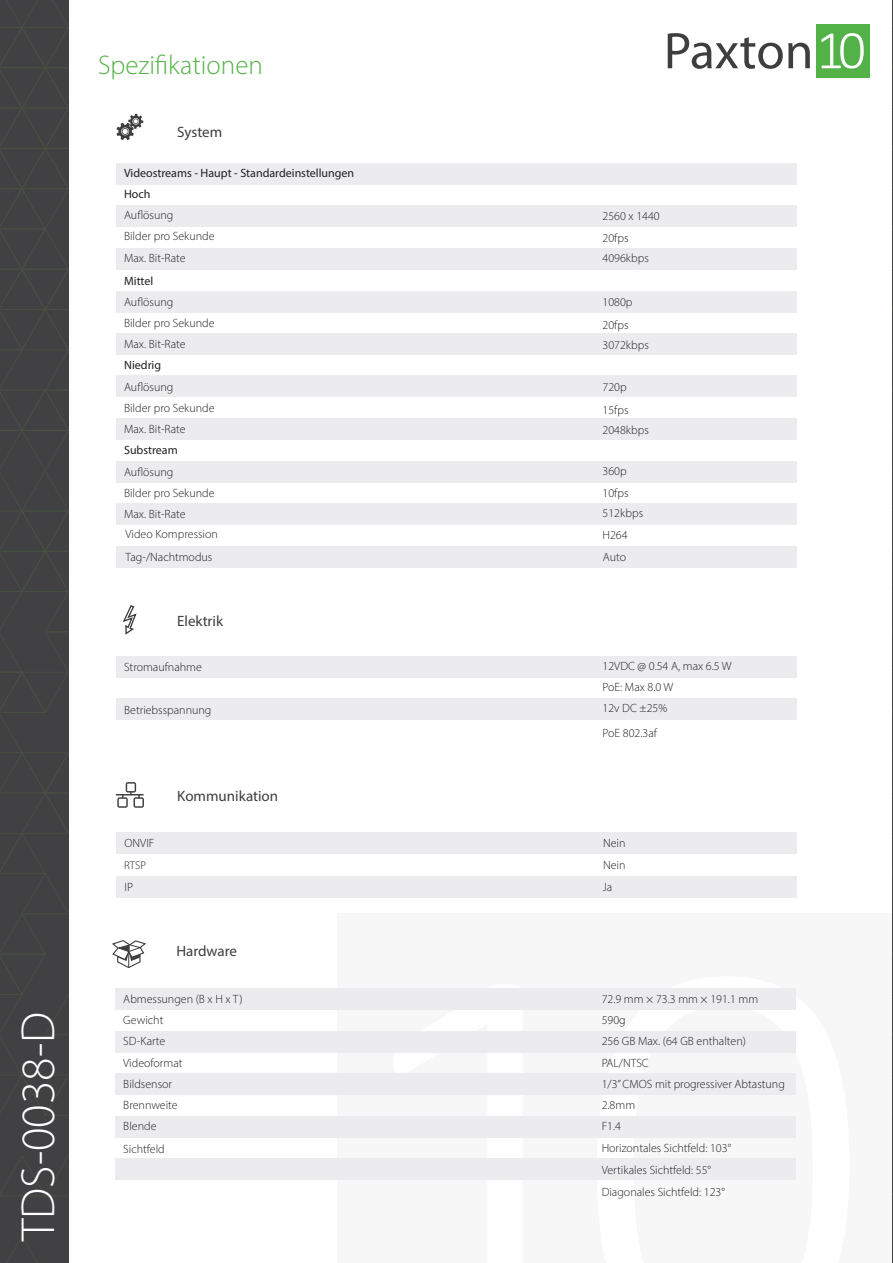
<style>
.page{position:relative;width:893px;height:1263px;background:#fff}
.page>*{position:absolute;margin:0;border:0;box-sizing:border-box;transform-origin:0 0}
.t1{font:300 48px "Myriad Pro";color:#fff}
.t2{font:300 27px "Myriad Pro";color:#53b247}
.t3{font:15px "Myriad Pro";color:#3e3e3f}
.DS_Specs_text{font:300 12px "Myriad Pro";color:#231f20}
.t4{font:12px "Myriad Pro";color:#231f20}
.DS_Specs_text-2{font:300 11.25px "Myriad Pro";color:#231f20}
</style>
<div class="page">
<div style="left:0;top:0;width:69px;height:1263px;background:#414042"></div>
<svg style="left:7px;top:1236px;width:30px;height:26px"></svg>
<svg style="left:0;top:0;width:69px;height:1196px"></svg>
<div style="left:337px;top:914px;width:556px;height:349px;background:#f7f7f8"></div>
<svg style="left:393px;top:988px;width:204px;height:171px"></svg>
<svg style="left:597px;top:988px;width:199px;height:171px"></svg>
<div style="left:816px;top:24px;width:53px;height:53px;background:#53b247"></div>
<svg style="left:821px;top:33px;width:43px;height:36px"></svg>
<svg style="left:668px;top:33px;width:142px;height:36px"></svg>
<svg style="left:892px;top:1234px;width:1px;height:29px"></svg>
<svg style="left:892px;top:1154px;width:1px;height:42px"></svg>
<svg style="left:892px;top:0;width:1px;height:793px"></svg>
<svg style="left:892px;top:832px;width:1px;height:42px"></svg>
<svg style="left:892px;top:912px;width:1px;height:203px"></svg>
<div style="left:116px;top:163px;width:681px;height:22px;background:#ececee"></div>
<div style="left:116px;top:546px;width:681px;height:21px;background:#ececee"></div>
<div style="left:116px;top:291px;width:681px;height:21px;background:#ececee"></div>
<div style="left:116px;top:418px;width:681px;height:22px;background:#ececee"></div>
<div style="left:116px;top:248px;width:681px;height:21px;background:#ececee"></div>
<div style="left:116px;top:376px;width:681px;height:21px;background:#ececee"></div>
<div style="left:116px;top:503px;width:681px;height:21px;background:#ececee"></div>
<div style="left:116px;top:206px;width:681px;height:21px;background:#ececee"></div>
<div style="left:116px;top:333px;width:681px;height:22px;background:#ececee"></div>
<div style="left:116px;top:461px;width:681px;height:21px;background:#ececee"></div>
<svg style="left:117px;top:114px;width:26px;height:26px"></svg>
<div style="left:116px;top:656px;width:681px;height:21px;background:#ececee"></div>
<div style="left:116px;top:832px;width:681px;height:21px;background:#ececee"></div>
<div style="left:115px;top:989px;width:681px;height:21px;background:#ececee"></div>
<div style="left:115px;top:1074px;width:681px;height:21px;background:#ececee"></div>
<div style="left:115px;top:1031px;width:681px;height:21px;background:#ececee"></div>
<div style="left:115px;top:1116px;width:681px;height:21px;background:#ececee"></div>
<div style="left:115px;top:1159px;width:681px;height:21px;background:#ececee"></div>
<div style="left:116px;top:876px;width:681px;height:21px;background:#ececee"></div>
<div style="left:116px;top:698px;width:681px;height:22px;background:#ececee"></div>
<svg style="left:112px;top:940px;width:34px;height:29px"></svg>
<svg style="left:116px;top:782px;width:28px;height:26px"></svg>
<svg style="left:122px;top:605px;width:15px;height:30px"></svg>
<p class="t1" style="left:9px;top:1241px;width:231px;rotate:-90deg">TDS-0038-D</p>
<p class="t2" style="left:98px;top:49px;width:166px">Spezifikationen</p>
<p class="t3" style="left:177px;top:123px;width:47px">System</p>
<p class="t4" style="left:124px;top:165px;width:232px">Videostreams - Haupt - Standardeinstellungen</p>
<p class="t4" style="left:124px;top:186px;width:28px">Hoch</p>
<p class="DS_Specs_text" style="left:124px;top:208px;width:51px">Auflösung</p>
<p class="DS_Specs_text" style="left:603px;top:208px;width:59px">2560 x 1440</p>
<p class="DS_Specs_text" style="left:124px;top:229px;width:92px">Bilder pro Sekunde</p>
<p class="DS_Specs_text" style="left:603px;top:231px;width:27px">20fps</p>
<p class="DS_Specs_text" style="left:124px;top:250px;width:63px">Max. Bit-Rate</p>
<p class="DS_Specs_text" style="left:603px;top:251px;width:48px">4096kbps</p>
<p class="t4" style="left:124px;top:273px;width:31px">Mittel</p>
<p class="DS_Specs_text" style="left:124px;top:295px;width:51px">Auflösung</p>
<p class="DS_Specs_text" style="left:603px;top:295px;width:32px">1080p</p>
<p class="DS_Specs_text" style="left:124px;top:316px;width:92px">Bilder pro Sekunde</p>
<p class="DS_Specs_text" style="left:603px;top:318px;width:27px">20fps</p>
<p class="DS_Specs_text" style="left:124px;top:337px;width:63px">Max. Bit-Rate</p>
<p class="DS_Specs_text" style="left:603px;top:338px;width:48px">3072kbps</p>
<p class="t4" style="left:124px;top:358px;width:39px">Niedrig</p>
<p class="DS_Specs_text" style="left:124px;top:379px;width:51px">Auflösung</p>
<p class="DS_Specs_text" style="left:603px;top:380px;width:26px">720p</p>
<p class="DS_Specs_text" style="left:124px;top:401px;width:92px">Bilder pro Sekunde</p>
<p class="DS_Specs_text" style="left:603px;top:402px;width:27px">15fps</p>
<p class="DS_Specs_text" style="left:124px;top:422px;width:63px">Max. Bit-Rate</p>
<p class="DS_Specs_text" style="left:603px;top:422px;width:48px">2048kbps</p>
<p class="t4" style="left:124px;top:443px;width:55px">Substream</p>
<p class="DS_Specs_text" style="left:124px;top:465px;width:51px">Auflösung</p>
<p class="DS_Specs_text" style="left:603px;top:463px;width:26px">360p</p>
<p class="DS_Specs_text" style="left:124px;top:486px;width:92px">Bilder pro Sekunde</p>
<p class="DS_Specs_text" style="left:603px;top:486px;width:27px">10fps</p>
<p class="DS_Specs_text" style="left:124px;top:506px;width:63px">Max. Bit-Rate</p>
<p class="DS_Specs_text" style="left:603px;top:506px;width:42px">512kbps</p>
<p class="DS_Specs_text" style="left:126px;top:527px;width:94px">Video Kompression</p>
<p class="DS_Specs_text" style="left:603px;top:528px;width:27px">H264</p>
<p class="DS_Specs_text" style="left:126px;top:550px;width:88px">Tag-/Nachtmodus</p>
<p class="DS_Specs_text" style="left:603px;top:550px;width:25px">Auto</p>
<p class="t3" style="left:177px;top:612px;width:47px">Elektrik</p>
<p class="DS_Specs_text" style="left:124px;top:660px;width:79px">Stromaufnahme</p>
<p class="DS_Specs_text" style="left:124px;top:702px;width:89px">Betriebsspannung</p>
<p class="DS_Specs_text" style="left:125px;top:836px;width:31px">ONVIF</p>
<p class="DS_Specs_text-2" style="left:124px;top:858px;width:23px">RTSP</p>
<p class="DS_Specs_text" style="left:125px;top:880px;width:10px">IP</p>
<p class="t3" style="left:177px;top:786px;width:102px">Kommunikation</p>
<p class="t3" style="left:176px;top:941px;width:62px">Hardware</p>
<p class="DS_Specs_text" style="left:123px;top:991px;width:121px">Abmessungen (B x H x T)</p>
<p class="DS_Specs_text" style="left:123px;top:1013px;width:42px">Gewicht</p>
<p class="DS_Specs_text" style="left:123px;top:1034px;width:44px">SD-Karte</p>
<p class="DS_Specs_text" style="left:123px;top:1056px;width:61px">Videoformat</p>
<p class="DS_Specs_text" style="left:123px;top:1076px;width:50px">Bildsensor</p>
<p class="DS_Specs_text" style="left:123px;top:1098px;width:56px">Brennweite</p>
<p class="DS_Specs_text" style="left:123px;top:1119px;width:35px">Blende</p>
<p class="DS_Specs_text" style="left:123px;top:1141px;width:43px">Sichtfeld</p>
<p class="DS_Specs_text" style="left:603px;top:659px;width:131px">12VDC @ 0.54 A, max 6.5 W</p>
<p class="DS_Specs_text" style="left:603px;top:680px;width:72px">PoE: Max 8.0 W</p>
<p class="DS_Specs_text" style="left:603px;top:701px;width:66px">12v DC ±25%</p>
<p class="DS_Specs_text" style="left:603px;top:725px;width:56px">PoE 802.3af</p>
<p class="DS_Specs_text" style="left:603px;top:836px;width:24px">Nein</p>
<p class="DS_Specs_text" style="left:603px;top:858px;width:24px">Nein</p>
<p class="DS_Specs_text" style="left:603px;top:880px;width:11px">Ja</p>
<p class="DS_Specs_text" style="left:602px;top:991px;width:158px">72.9 mm × 73.3 mm × 191.1 mm</p>
<p class="DS_Specs_text" style="left:602px;top:1013px;width:26px">590g</p>
<p class="DS_Specs_text" style="left:602px;top:1034px;width:146px">256 GB Max. (64 GB enthalten)</p>
<p class="DS_Specs_text" style="left:602px;top:1056px;width:49px">PAL/NTSC</p>
<p class="DS_Specs_text" style="left:602px;top:1077px;width:185px">1/3” CMOS mit progressiver Abtastung</p>
<p class="DS_Specs_text" style="left:602px;top:1098px;width:35px">2.8mm</p>
<p class="DS_Specs_text" style="left:602px;top:1119px;width:21px">F1.4</p>
<p class="DS_Specs_text" style="left:602px;top:1163px;width:111px">Vertikales Sichtfeld: 55°</p>
<p class="DS_Specs_text" style="left:602px;top:1141px;width:131px">Horizontales Sichtfeld: 103°</p>
<p class="DS_Specs_text" style="left:602px;top:1185px;width:125px">Diagonales Sichtfeld: 123°</p>
</div>
